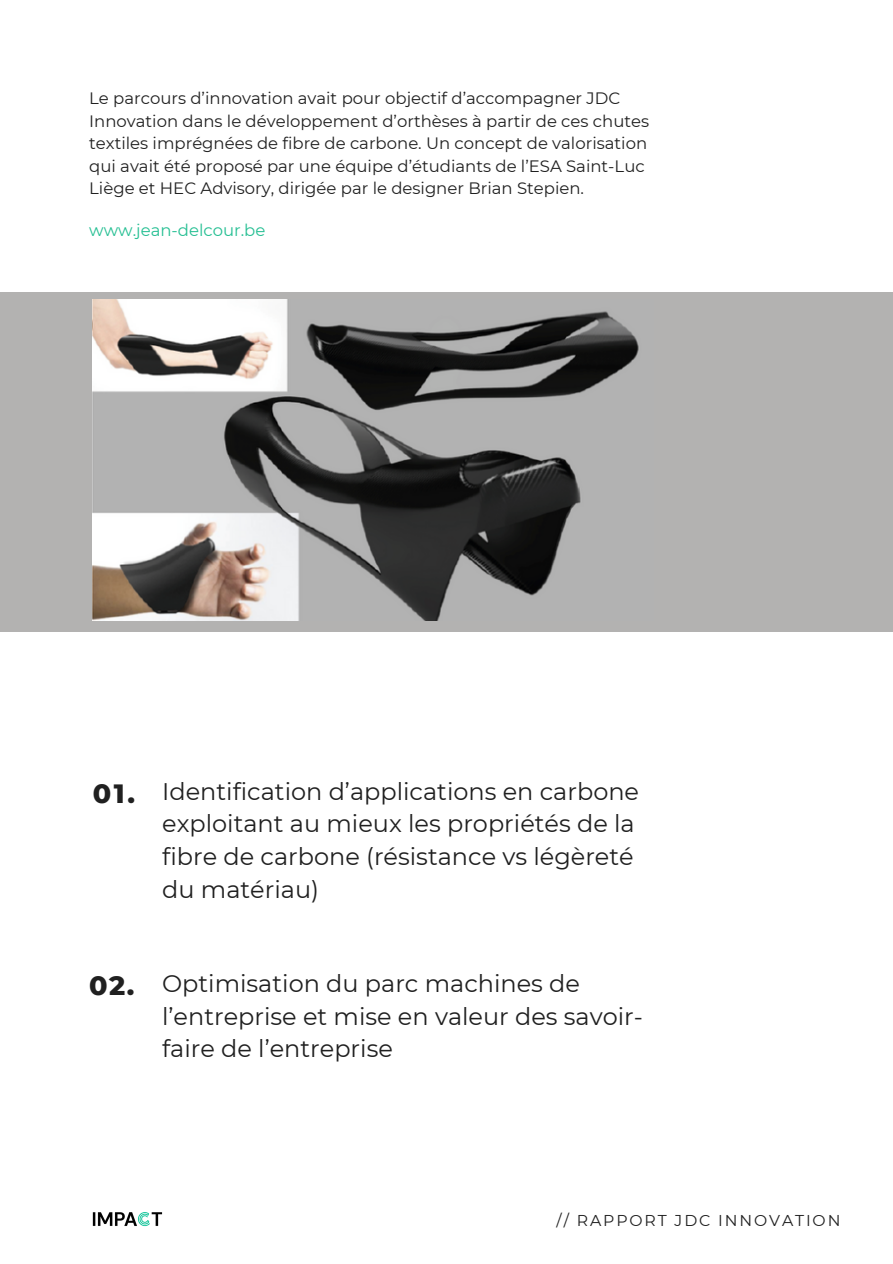
<style>
.page{position:relative;width:893px;height:1264px;background:#fff}
.page>*{position:absolute;margin:0;border:0;box-sizing:border-box;transform-origin:0 0}
.t1{font:800 27px "Montserrat";color:#202020}
.t2{font:24px/32.5px "Montserrat";color:#202020}
.t3{font:16.5px/22.5px "Montserrat";color:#202020}
.t4{font:16.5px "Montserrat";color:#26bf93}
.t5{font:15.75px "Montserrat";letter-spacing:.12em;color:#202020}
</style>
<div class="page">
<img style="left:93px;top:1212px;width:69px;height:14px">
<div style="left:0;top:291px;width:892px;height:340px;background:#b3b2b1"></div>
<img style="left:93px;top:299px;width:546px;height:321px">
<p class="t3" style="left:89px;top:87px;width:561px">Le parcours d’innovation avait pour objectif d’accompagner JDC Innovation dans le développement d’orthèses à partir de ces chutes textiles imprégnées de fibre de carbone. Un concept de valorisation qui avait été proposé par une équipe d’étudiants de l’ESA Saint-Luc Liège et HEC Advisory, dirigée par le designer Brian Stepien.</p>
<p class="t4" style="left:89px;top:220px;width:178px">www.jean-delcour.be</p>
<p class="t1" style="left:93px;top:776px;width:44px">01.</p>
<p class="t2" style="left:162px;top:774px;width:478px">Identification d’applications en carbone exploitant au mieux les propriétés de la fibre de carbone (résistance vs légèreté du matériau)</p>
<p class="t1" style="left:89px;top:969px;width:47px">02.</p>
<p class="t2" style="left:162px;top:967px;width:482px">Optimisation du parc machines de l’entreprise et mise en valeur des savoir&shy;faire de l’entreprise</p>
<p class="t5" style="left:556px;top:1210px;width:285px">// RAPPORT JDC INNOVATION</p>
</div>
